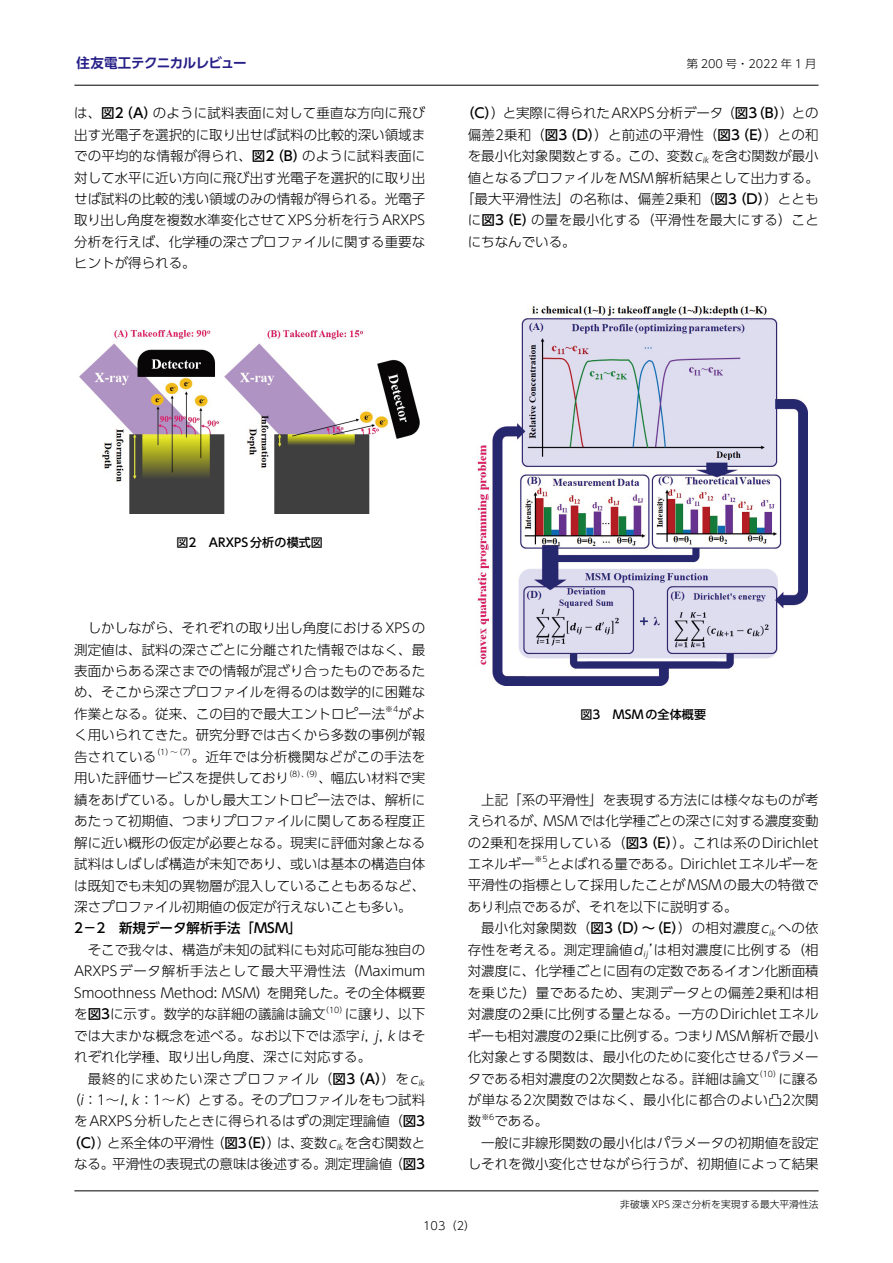
<style>
.page{position:relative;width:893px;height:1263px;background:#fff}
.page>*{position:absolute;margin:0;border:0;box-sizing:border-box;transform-origin:0 0}
.t1{font:300 13.5px/21.5px "UD Shin Go Pro";color:#000;text-align:justify}
.t2{font:300 13.5px "UD Shin Go Pro";letter-spacing:.02em;color:#000}
.t3{font:500 13.5px "UD Shin Go Pro";color:#000}
.t4{font:700 13.5px "UD Shin Go Pro De";letter-spacing:-.035em;color:#261f87}
.t5{font:500 12px "UD Shin Go Pro";letter-spacing:.015em;color:#000}
.t6{font:300 11.25px "UD Shin Go Pro";color:#000}
.t7{font:300 9.75px "UD Shin Go Pro";color:#000}
.t8{font:300 7.8px "UD Shin Go Pro";color:#000}
.s1{font-weight:500}
.s2{font-style:italic}
</style>
<div class="page">
<hr style="left:74px;top:85px;width:745px;height:1px;background:#000">
<hr style="left:74px;top:1190px;width:745px;height:1px;background:#000">
<img style="left:80px;top:330px;width:340px;height:183px">
<img style="left:477px;top:306px;width:330px;height:379px">
<p class="t4" style="left:77px;top:52px;width:172px">住友電工テクニカルレビュー</p>
<p class="t6" style="left:687px;top:55px;width:131px">第 200 号・2022 年 1 月</p>
<p class="t1" style="left:74px;top:102px;width:353px">は、<span class="s1">図2（A）</span>のように試料表面に対して垂直な方向に飛び出す光電子を選択的に取り出せば試料の比較的深い領域までの平均的な情報が得られ、<span class="s1">図2（B）</span>のように試料表面に対して水平に近い方向に飛び出す光電子を選択的に取り出せば試料の比較的浅い領域のみの情報が得られる。光電子取り出し角度を複数水準変化させてXPS分析を行うARXPS分析を行えば、化学種の深さプロファイルに関する重要なヒントが得られる。</p>
<p class="t1" style="left:461px;top:102px;width:359px"><span class="s1">（C）</span>）と実際に得られたARXPS分析データ（<span class="s1">図3（B）</span>）との</p>
<p class="t1" style="left:468px;top:123px;width:352px">偏差2乗和（<span class="s1">図3（D）</span>）と前述の平滑性（<span class="s1">図3（E）</span>）との和</p>
<p class="t1" style="left:468px;top:145px;width:352px">を最小化対象関数とする。この、変数<span class="s2">c</span><sub>ik</sub>を含む関数が最小</p>
<p class="t1" style="left:468px;top:166px;width:353px">値となるプロファイルをMSM解析結果として出力する。</p>
<p class="t1" style="left:461px;top:188px;width:359px">「最大平滑性法」の名称は、偏差2乗和（<span class="s1">図3（D）</span>）ととも</p>
<p class="t2" style="left:468px;top:209px;width:353px">に<span class="s1">図3（E）</span>の量を最小化する（平滑性を最大にする）こと</p>
<p class="t1" style="left:468px;top:231px;width:109px">にちなんでいる。</p>
<p class="t5" style="left:176px;top:533px;width:148px">図2　ARXPS分析の模式図</p>
<p class="t1" style="left:74px;top:617px;width:353px;text-indent:14px">しかしながら、それぞれの取り出し角度におけるXPSの測定値は、試料の深さごとに分離された情報ではなく、最表面からある深さまでの情報が混ざり合ったものであるため、そこから深さプロファイルを得るのは数学的に困難な作業となる。従来、この目的で最大エントロピー法</p>
<p class="t8" style="left:385px;top:703px;width:15px">※4</p>
<p class="t1" style="left:74px;top:702px;width:352px;text-indent:324px">がよく用いられてきた。研究分野では古くから多数の事例が報告されている</p>
<p class="t8" style="left:152px;top:746px;width:45px">（1）～（7）</p>
<p class="t1" style="left:74px;top:745px;width:353px;text-indent:118px">。近年では分析機関などがこの手法を用いた評価サービスを提供しており</p>
<p class="t8" style="left:284px;top:767px;width:39px">（8）、（9）</p>
<p class="t1" style="left:74px;top:767px;width:353px;text-indent:244px">、幅広い材料で実績をあげている。しかし最大エントロピー法では、解析にあたって初期値、つまりプロファイルに関してある程度正解に近い概形の仮定が必要となる。現実に評価対象となる試料はしばしば構造が未知であり、或いは基本の構造自体は既知でも未知の異物層が混入していることもあるなど、深さプロファイル初期値の仮定が行えないことも多い。</p>
<p class="t3" style="left:74px;top:917px;width:229px">2－2　新規データ解析手法「MSM」</p>
<p class="t1" style="left:74px;top:938px;width:353px;text-indent:14px">そこで我々は、構造が未知の試料にも対応可能な独自のARXPSデータ解析手法として最大平滑性法（Maximum Smoothness Method: MSM）を開発した。その全体概要を<span class="s1">図3</span>に示す。数学的な詳細の議論は論文</p>
<p class="t8" style="left:321px;top:1003px;width:28px">（10）</p>
<p class="t1" style="left:74px;top:1003px;width:352px;text-indent:271px">に譲り、以下では大まかな概念を述べる。なお以下では添字<span class="s2">i</span>, <span class="s2">j</span>, <span class="s2">k</span>はそれぞれ化学種、取り出し角度、深さに対応する。</p>
<p class="t1" style="left:67px;top:1067px;width:361px;text-align:right">最終的に求めたい深さプロファイル（<span class="s1">図3（A）</span>）を<span class="s2">c</span><sub>ik</sub>（<span class="s2">i</span>：1～<span class="s2">I</span>, <span class="s2">k</span>：1～<span class="s2">K</span>）とする。そのプロファイルをもつ試料をARXPS分析したときに得られるはずの測定理論値（<span class="s1">図3（C）</span>）と系全体の平滑性（<span class="s1">図3（E）</span>）は、変数<span class="s2">c</span><sub>ik</sub>を含む関数となる。平滑性の表現式の意味は後述する。測定理論値（<span class="s1">図3</span></p>
<p class="t5" style="left:580px;top:705px;width:127px">図3　MSMの全体概要</p>
<p class="t1" style="left:468px;top:788px;width:353px;text-indent:14px">上記「系の平滑性」を表現する方法には様々なものが考えられるが、MSMでは化学種ごとの深さに対する濃度変動の2乗和を採用している（<span class="s1">図3（E）</span>）。これは系のDirichletエネルギー</p>
<p class="t8" style="left:535px;top:853px;width:15px">※5</p>
<p class="t1" style="left:468px;top:853px;width:352px;text-indent:80px">とよばれる量である。Dirichletエネルギーを平滑性の指標として採用したことがMSMの最大の特徴であり利点であるが、それを以下に説明する。</p>
<p class="t1" style="left:468px;top:917px;width:353px;text-indent:13px">最小化対象関数（<span class="s1">図3（D）～（E）</span>）の相対濃度<span class="s2">c</span><sub>ik</sub>への依存性を考える。測定理論値<span class="s2">d</span><sub>ij</sub><span class="s2">’</span>は相対濃度に比例する（相対濃度に、化学種ごとに固有の定数であるイオン化断面積を乗じた）量であるため、実測データとの偏差2乗和は相対濃度の2乗に比例する量となる。一方のDirichletエネルギーも相対濃度の2乗に比例する。つまりMSM解析で最小化対象とする関数は、最小化のために変化させるパラメータである相対濃度の2次関数となる。詳細は論文</p>
<p class="t8" style="left:755px;top:1068px;width:28px">（10）</p>
<p class="t1" style="left:468px;top:1067px;width:352px;text-indent:311px">に譲るが単なる2次関数ではなく、最小化に都合のよい凸2次関数</p>
<p class="t8" style="left:481px;top:1110px;width:15px">※6</p>
<p class="t1" style="left:494px;top:1110px;width:55px">である。</p>
<p class="t1" style="left:481px;top:1131px;width:339px">一般に非線形関数の最小化はパラメータの初期値を設定</p>
<p class="t1" style="left:468px;top:1153px;width:352px">しそれを微小変化させながら行うが、初期値によって結果</p>
<p class="t7" style="left:620px;top:1196px;width:200px">非破壊 XPS 深さ分析を実現する最大平滑性法</p>
<p class="t6" style="left:423px;top:1217px;width:54px">103（2）</p>
</div>
